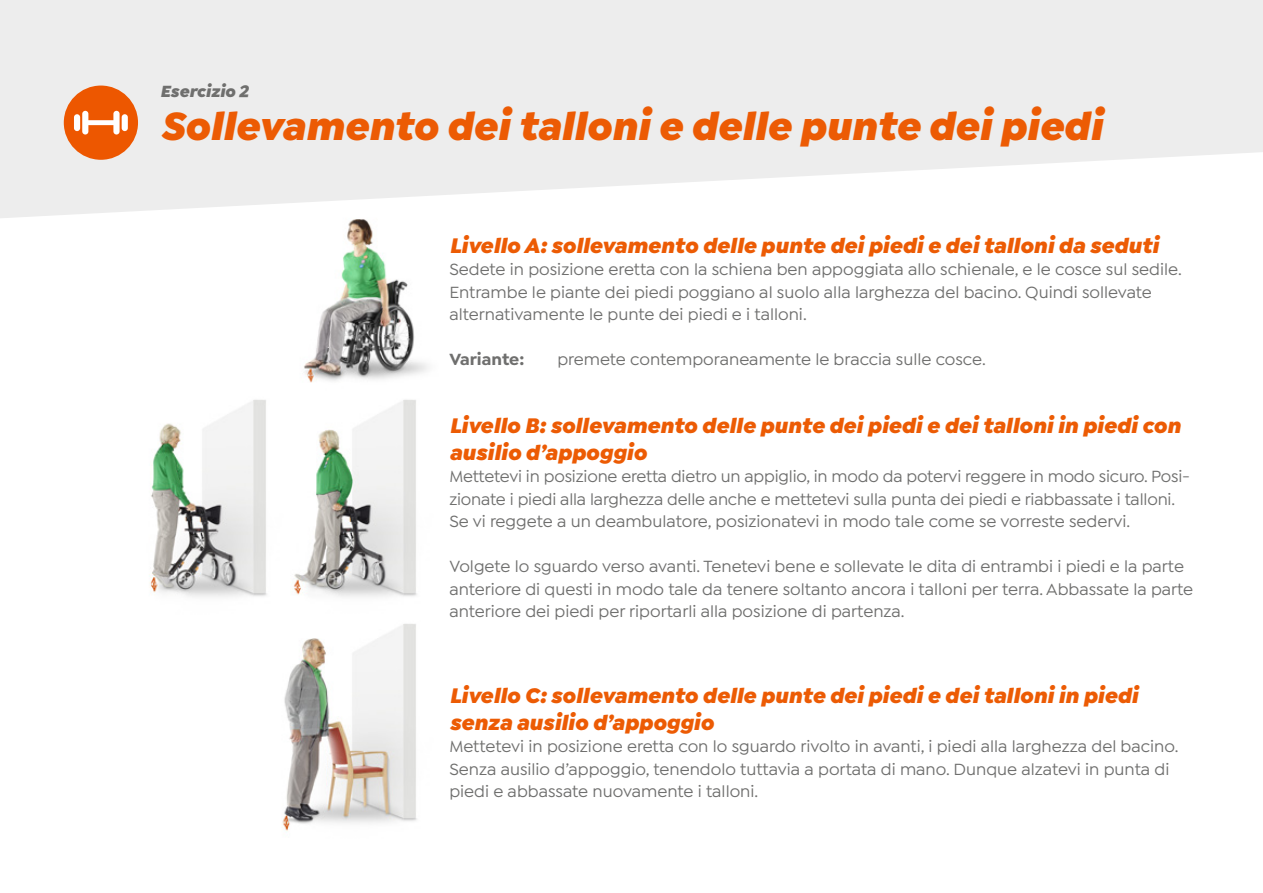
<style>
.page{position:relative;width:1263px;height:893px;background:#fff}
.page>*{position:absolute;margin:0;border:0;box-sizing:border-box;transform-origin:0 0}
.t1{font:italic 900 42px "Isidora Sans";color:#ec5b04}
.t2{font:italic 900 22.5px/27px "Isidora Sans";color:#ec5b04}
.t3{font:500 17.25px/22.5px "Isidora Sans";color:#6f6f6e}
.t4{font:italic 900 17.25px "Isidora Sans";color:#6f6f6e}
.t5{font:700 17.25px "Isidora Sans";color:#6f6f6e}
</style>
<div class="page">
<img style="left:282px;top:400px;width:135px;height:431px">
<img style="left:149px;top:400px;width:139px;height:214px">
<img style="left:304px;top:219px;width:124px;height:164px">
<svg style="left:0;top:0;width:1263px;height:218px;fill:#ededed"></svg>
<div style="left:64px;top:86px;width:74px;height:74px;background:#ed5700;border-radius:50%"></div>
<div style="left:74px;top:114px;width:6px;height:17px;background:#fff;border-radius:3px"></div>
<svg style="left:82px;top:111px;width:38px;height:24px"></svg>
<div style="left:122px;top:114px;width:6px;height:17px;background:#fff;border-radius:3px"></div>
<p class="t4" style="left:160px;top:80px;width:90px">Esercizio 2</p>
<h1 class="t1" style="left:160px;top:99px;width:943px">Sollevamento dei talloni e delle punte dei piedi</h1>
<h2 class="t2" style="left:449px;top:232px;width:711px">Livello A: sollevamento delle punte dei piedi e dei talloni da seduti</h2>
<p class="t3" style="left:449px;top:258px;width:734px">Sedete in posizione eretta con la schiena ben appoggiata allo schienale, e le cosce sul sedile.<br>Entrambe le piante dei piedi poggiano al suolo alla larghezza del bacino. Quindi sollevate alternativamente le punte dei piedi e i talloni.</p>
<p class="t5" style="left:449px;top:349px;width:76px">Variante:</p>
<p class="t3" style="left:557px;top:348px;width:430px">premete contemporaneamente le braccia sulle cosce.</p>
<h2 class="t2" style="left:449px;top:412px;width:733px">Livello B: sollevamento delle punte dei piedi e dei talloni in piedi con ausilio d’appoggio</h2>
<p class="t3" style="left:449px;top:465px;width:742px">Mettetevi in posizione eretta dietro un appiglio, in modo da potervi reggere in modo sicuro. Posi&shy;zionate i piedi alla larghezza delle anche e mettetevi sulla punta dei piedi e riabbassate i talloni.<br>Se vi reggete a un deambulatore, posizionatevi in modo tale come se vorreste sedervi.</p>
<p class="t3" style="left:449px;top:555px;width:745px">Volgete lo sguardo verso avanti. Tenetevi bene e sollevate le dita di entrambi i piedi e la parte anteriore di questi in modo tale da tenere soltanto ancora i talloni per terra. Abbassate la parte anteriore dei piedi per riportarli alla posizione di partenza.</p>
<h2 class="t2" style="left:449px;top:682px;width:690px">Livello C: sollevamento delle punte dei piedi e dei talloni in piedi senza ausilio d’appoggio</h2>
<p class="t3" style="left:449px;top:735px;width:730px">Mettetevi in posizione eretta con lo sguardo rivolto in avanti, i piedi alla larghezza del bacino.<br>Senza ausilio d’appoggio, tenendolo tuttavia a portata di mano. Dunque alzatevi in punta di piedi e abbassate nuovamente i talloni.</p>
</div>
